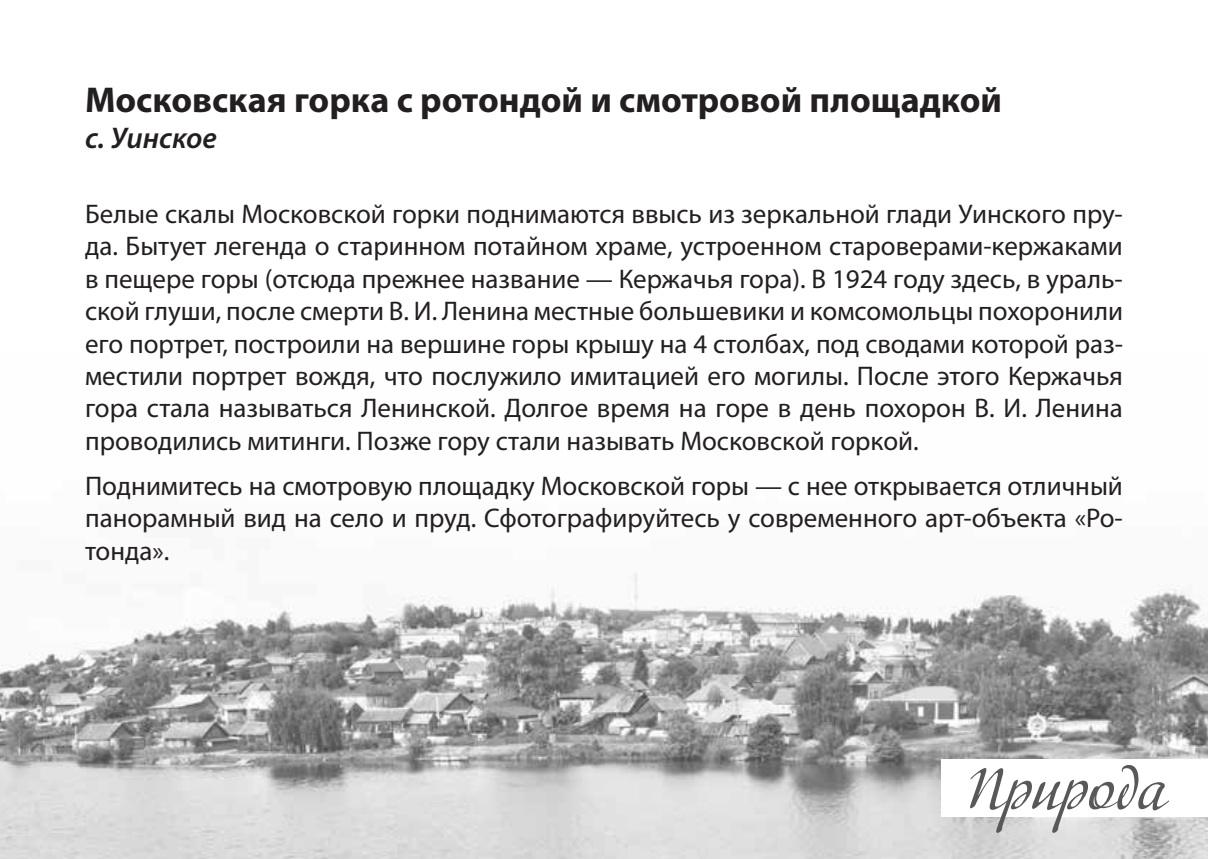
<style>
.page{position:relative;width:1208px;height:859px;background:#fff}
.page>*{position:absolute;margin:0;border:0;box-sizing:border-box;transform-origin:0 0}
.t1{font:60px "Adventure C";color:#57585a}
.t2{font:700 36px "Myriad Pro";color:#231f20}
.t3{font:italic 600 30px "Myriad Pro";color:#231f20}
.t4{font:27px/32.4px "Myriad Pro";color:#231f20;text-align:justify}
</style>
<div class="page">
<img style="left:0;top:572px;width:1208px;height:287px">
<div style="left:941px;top:759px;width:267px;height:58px;background:#fff"></div>
<h2 class="t2" style="left:85px;top:76px;width:918px">Московская горка с ротондой и смотровой площадкой</h2>
<p class="t3" style="left:85px;top:119px;width:133px">с. Уинское</p>
<p class="t4" style="left:85px;top:197px;width:1039px">Белые скалы Московской горки поднимаются ввысь из зеркальной глади Уинского пру&shy;да. Бытует легенда о старинном потайном храме, устроенном староверами-кержаками в пещере горы (отсюда прежнее название — Кержачья гора). В 1924 году здесь, в ураль&shy;ской глуши, после смерти В. И. Ленина местные большевики и комсомольцы похоронили его портрет, построили на вершине горы крышу на 4 столбах, под сводами которой раз&shy;местили портрет вождя, что послужило имитацией его могилы. После этого Кержачья гора стала называться Ленинской. Долгое время на горе в день похорон В. И. Ленина проводились митинги. Позже гору стали называть Московской горкой.</p>
<p class="t4" style="left:85px;top:469px;width:1039px">Поднимитесь на смотровую площадку Московской горы — с нее открывается отличный панорамный вид на село и пруд. Сфотографируйтесь у современного арт-объекта «Ро&shy;тонда».</p>
<h1 class="t1" style="left:967px;top:753px;width:201px">Природа</h1>
</div>
